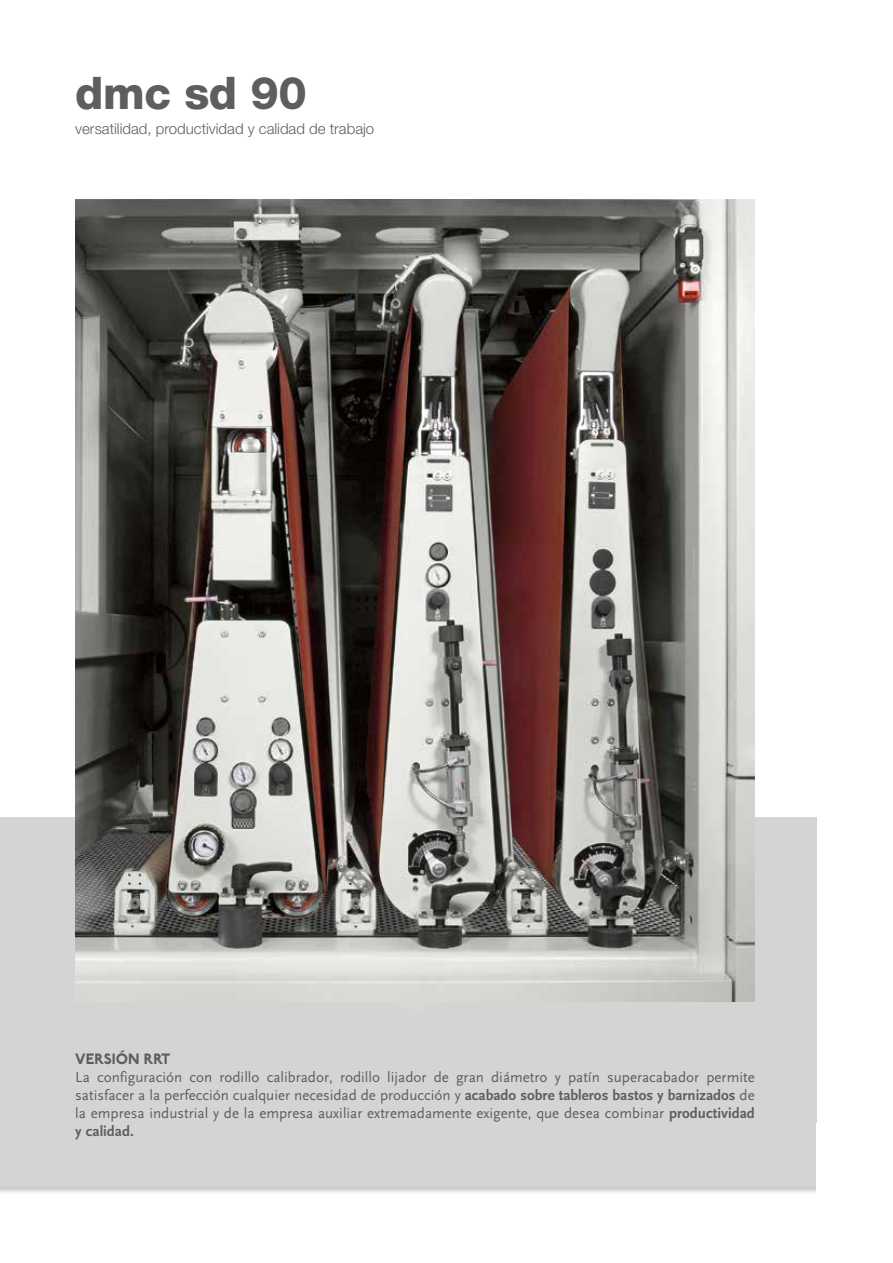
<style>
.page{position:relative;width:893px;height:1263px;background:#fff}
.page>*{position:absolute;margin:0;border:0;box-sizing:border-box;transform-origin:0 0}
.t1{font:800 45px "Helvetica Neue";letter-spacing:-.01em;color:#5e5e5d}
.t2{font:15px/18px "Scala Sans";color:#5e5e5d;text-align:justify}
.t3{font:300 15px "Helvetica Neue";color:#5e5e5d}
.t4{font:800 15px "P22 Underground";color:#5e5e5d}
.s1{font-weight:700}
</style>
<div class="page">
<div style="left:0;top:1125px;width:825px;height:70px;background:#1d1c1b;opacity:.25"></div>
<div style="left:0;top:817px;width:816px;height:369px;background:#d3d4d4"></div>
<div style="left:816px;top:1123px;width:38px;height:83px;background:#fff"></div>
<img style="left:75px;top:200px;width:680px;height:802px">
<h1 class="t1" style="left:75px;top:66px;width:233px">dmc sd 90</h1>
<p class="t3" style="left:75px;top:119px;width:300px">versatilidad, productividad y calidad de trabajo</p>
<p class="t4" style="left:75px;top:1050px;width:97px">VERSIÓN RRT</p>
<p class="t2" style="left:75px;top:1068px;width:681px">La configuración con rodillo calibrador, rodillo lijador de gran diámetro y patín superacabador permite satisfacer a la perfección cualquier necesidad de producción y <span class="s1">acabado sobre tableros bastos y barnizados</span> de la empresa industrial y de la empresa auxiliar extremadamente exigente, que desea combinar <span class="s1">productividad y calidad.</span></p>
</div>
